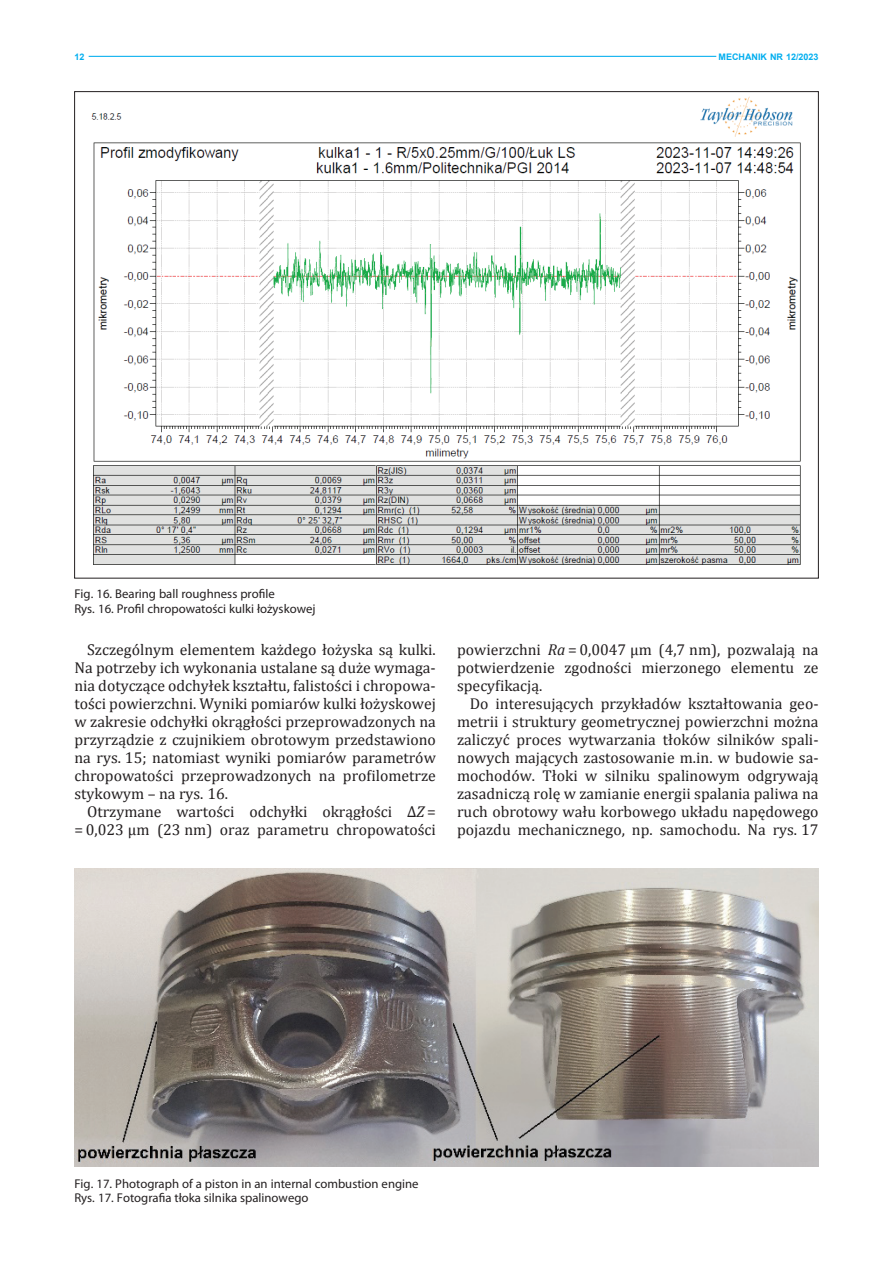
<style>
.page{position:relative;width:893px;height:1263px;background:#fff}
.page>*{position:absolute;margin:0;border:0;box-sizing:border-box;transform-origin:0 0}
.tekst{font:15.75px/18px "Cambria";color:#231f20;text-align:justify}
.rysunek{font:12.75px "Myriad Pro";color:#231f20}
.t1{font:700 9px "Arial";color:#00aeef}
.s1{font-style:italic}
</style>
<div class="page">
<hr style="left:89px;top:56px;width:627px;height:1px;background:#00aeef">
<img style="left:91px;top:97px;width:710px;height:468px">
<img style="left:74px;top:869px;width:745px;height:297px">
<p class="t1" style="left:74px;top:51px;width:12px">12</p>
<p class="t1" style="left:718px;top:51px;width:102px">MECHANIK NR 12/2023</p>
<p class="rysunek" style="left:74px;top:586px;width:202px">Fig. 16. Bearing ball roughness profile</p>
<p class="rysunek" style="left:74px;top:601px;width:243px">Rys. 16. Profil chropowatości kulki łożyskowej</p>
<p class="tekst" style="left:74px;top:641px;width:363px;text-indent:13px">Szczególnym elementem każdego łożyska są kulki.<br>Na potrzeby ich wykonania ustalane są duże wymaga&shy;nia dotyczące odchyłek kształtu, falistości i chropowa&shy;tości powierzchni. Wyniki pomiarów kulki łożyskowej w zakresie odchyłki okrągłości przeprowadzonych na przyrządzie z czujnikiem obrotowym przedstawiono na rys. 15; natomiast wyniki pomiarów parametrów chropowatości przeprowadzonych na profilometrze stykowym – na rys. 16.</p>
<p class="tekst" style="left:74px;top:803px;width:363px;text-align:right">Otrzymane wartości odchyłki okrągłości Δ<span class="s1">Z</span> =<br>= 0,023 μm (23 nm) oraz parametru chropowatości</p>
<p class="tekst" style="left:457px;top:641px;width:363px">powierzchni <span class="s1">Ra</span> = 0,0047 μm (4,7 nm), pozwalają na potwierdzenie zgodności mierzonego elementu ze specyfikacją.</p>
<p class="tekst" style="left:457px;top:695px;width:363px;text-indent:13px">Do interesujących przykładów kształtowania geo&shy;metrii i struktury geometrycznej powierzchni można zaliczyć proces wytwarzania tłoków silników spali&shy;nowych mających zastosowanie m.in. w budowie sa&shy;mochodów. Tłoki w silniku spalinowym odgrywają zasadniczą rolę w zamianie energii spalania paliwa na ruch obrotowy wału korbowego układu napędowego pojazdu mechanicznego, np. samochodu. Na rys. 17</p>
<p class="rysunek" style="left:74px;top:1176px;width:346px">Fig. 17. Photograph of a piston in an internal combustion engine</p>
<p class="rysunek" style="left:74px;top:1190px;width:236px">Rys. 17. Fotografia tłoka silnika spalinowego</p>
</div>
